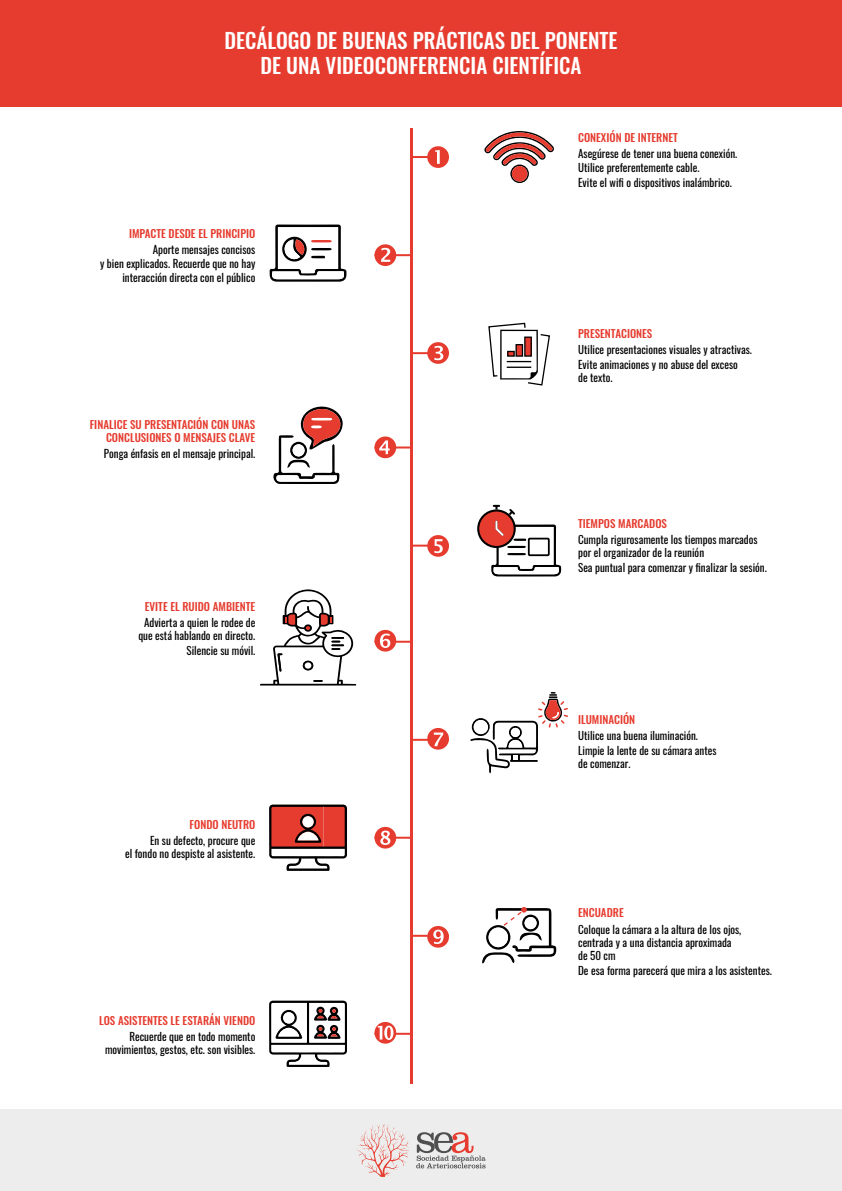
<style>
.page{position:relative;width:842px;height:1191px;background:#fff}
.page>*{position:absolute;margin:0;border:0;box-sizing:border-box;transform-origin:0 0}
.t1{font:500 21px/25.2px "Oswald";color:#fff;text-align:center}
.t2{font:11px/13.2px "Oswald";color:#000}
.t3{font:500 11px/13.2px "Oswald";color:#e63c2f;text-align:right}
</style>
<div class="page">
<div style="left:0;top:0;width:842px;height:106px;background:#e63c2f"></div>
<div style="left:0;top:1109px;width:842px;height:82px;background:#ededed"></div>
<svg style="left:416px;top:1132px;width:70px;height:36px"></svg>
<svg style="left:356px;top:1124px;width:53px;height:53px"></svg>
<svg style="left:273px;top:406px;width:70px;height:78px"></svg>
<svg style="left:470px;top:692px;width:98px;height:81px"></svg>
<svg style="left:269px;top:1000px;width:78px;height:67px"></svg>
<svg style="left:477px;top:509px;width:39px;height:39px"></svg>
<svg style="left:479px;top:505px;width:82px;height:71px"></svg>
<div style="left:529px;top:538px;width:20px;height:17px;background:#fff"></div>
<div style="left:528px;top:538px;width:22px;height:18px;border:2px solid #000"></div>
<svg style="left:260px;top:589px;width:96px;height:96px"></svg>
<svg style="left:269px;top:804px;width:78px;height:67px"></svg>
<div style="left:302px;top:816px;width:12px;height:11px;background:#fff;border-radius:50%"></div>
<svg style="left:484px;top:131px;width:70px;height:52px"></svg>
<div style="left:512px;top:166px;width:15px;height:16px;background:#e63c2f;border-radius:50%"></div>
<hr style="left:410px;top:128px;width:2px;height:956px;background:#e63c2f">
<hr style="left:411px;top:156px;width:38px;height:2px;background:#e63c2f">
<hr style="left:374px;top:254px;width:38px;height:2px;background:#e63c2f">
<hr style="left:411px;top:352px;width:38px;height:2px;background:#e63c2f">
<hr style="left:374px;top:446px;width:38px;height:2px;background:#e63c2f">
<hr style="left:411px;top:544px;width:38px;height:2px;background:#e63c2f">
<hr style="left:374px;top:640px;width:38px;height:2px;background:#e63c2f">
<hr style="left:411px;top:739px;width:38px;height:2px;background:#e63c2f">
<hr style="left:374px;top:836px;width:38px;height:2px;background:#e63c2f">
<hr style="left:411px;top:934px;width:38px;height:2px;background:#e63c2f">
<hr style="left:374px;top:1032px;width:38px;height:2px;background:#e63c2f">
<svg style="left:427px;top:146px;width:22px;height:22px"></svg>
<svg style="left:374px;top:244px;width:22px;height:22px"></svg>
<svg style="left:427px;top:342px;width:22px;height:22px"></svg>
<svg style="left:374px;top:436px;width:22px;height:22px"></svg>
<svg style="left:427px;top:535px;width:22px;height:22px"></svg>
<svg style="left:374px;top:630px;width:22px;height:21px"></svg>
<svg style="left:427px;top:728px;width:22px;height:21px"></svg>
<svg style="left:374px;top:827px;width:22px;height:21px"></svg>
<svg style="left:427px;top:926px;width:22px;height:21px"></svg>
<svg style="left:374px;top:1022px;width:22px;height:21px"></svg>
<svg style="left:387px;top:1027px;width:4px;height:11px"></svg>
<svg style="left:269px;top:224px;width:78px;height:58px"></svg>
<svg style="left:488px;top:322px;width:62px;height:64px"></svg>
<div style="left:507px;top:351px;width:8px;height:6px;border:1px solid #000"></div>
<svg style="left:482px;top:907px;width:74px;height:56px"></svg>
<p class="t1" style="left:224px;top:29px;width:395px">DECÁLOGO DE BUENAS PRÁCTICAS DEL PONENTE<br>DE UNA VIDEOCONFERENCIA CIENTÍFICA</p>
<p class="t3" style="left:129px;top:227px;width:128px">IMPACTE DESDE EL PRINCIPIO</p>
<p class="t2" style="left:153px;top:241px;width:104px">Aporte mensajes concisos</p>
<p class="t2" style="left:100px;top:256px;width:157px;text-align:right">y bien explicados. Recuerde que no hay interacción directa con el público</p>
<p class="t3" style="left:90px;top:419px;width:167px">FINALICE SU PRESENTACIÓN CON UNAS<br>CONCLUSIONES O MENSAJES CLAVE</p>
<p class="t2" style="left:104px;top:446px;width:153px">Ponga énfasis en el mensaje principal.</p>
<p class="t3" style="left:145px;top:600px;width:112px">EVITE EL RUIDO AMBIENTE</p>
<p class="t2" style="left:138px;top:615px;width:118px;text-align:center">Advierta a quien le rodee de que está hablando en directo.</p>
<p class="t2" style="left:186px;top:643px;width:70px">Silencie su móvil.</p>
<p class="t3" style="left:190px;top:818px;width:67px">FONDO NEUTRO</p>
<p class="t2" style="left:125px;top:832px;width:132px;text-align:right">En su defecto, procure que<br>el fondo no despiste al asistente.</p>
<p class="t3" style="left:99px;top:1014px;width:158px">LOS ASISTENTES LE ESTARÁN VIENDO</p>
<p class="t2" style="left:105px;top:1028px;width:152px;text-align:right">Recuerde que en todo momento movimientos, gestos, etc. son visibles.</p>
<p class="t3" style="left:578px;top:131px;width:101px">CONEXIÓN DE INTERNET</p>
<p class="t2" style="left:578px;top:145px;width:161px">Asegúrese de tener una buena conexión.</p>
<p class="t2" style="left:578px;top:160px;width:123px">Utilice preferentemente cable.</p>
<p class="t2" style="left:578px;top:175px;width:155px">Evite el wifi o dispositivos inalámbrico.</p>
<p class="t3" style="left:578px;top:327px;width:76px">PRESENTACIONES</p>
<p class="t2" style="left:578px;top:342px;width:175px">Utilice presentaciones visuales y atractivas.</p>
<p class="t2" style="left:578px;top:356px;width:161px">Evite animaciones y no abuse del exceso de texto.</p>
<p class="t3" style="left:578px;top:517px;width:90px">TIEMPOS MARCADOS</p>
<p class="t2" style="left:578px;top:532px;width:181px">Cumpla rigurosamente los tiempos marcados por el organizador de la reunión</p>
<p class="t2" style="left:578px;top:559px;width:190px">Sea puntual para comenzar y finalizar la sesión.</p>
<p class="t3" style="left:578px;top:714px;width:59px">ILUMINACIÓN</p>
<p class="t2" style="left:578px;top:728px;width:121px">Utilice una buena iluminación.</p>
<p class="t2" style="left:578px;top:743px;width:140px">Limpie la lente de su cámara antes de comenzar.</p>
<p class="t3" style="left:578px;top:907px;width:47px">ENCUADRE</p>
<p class="t2" style="left:578px;top:921px;width:165px">Coloque la cámara a la altura de los ojos, centrada y a una distancia aproximada de 50 cm</p>
<p class="t2" style="left:578px;top:962px;width:195px">De esa forma parecerá que mira a los asistentes.</p>
</div>
